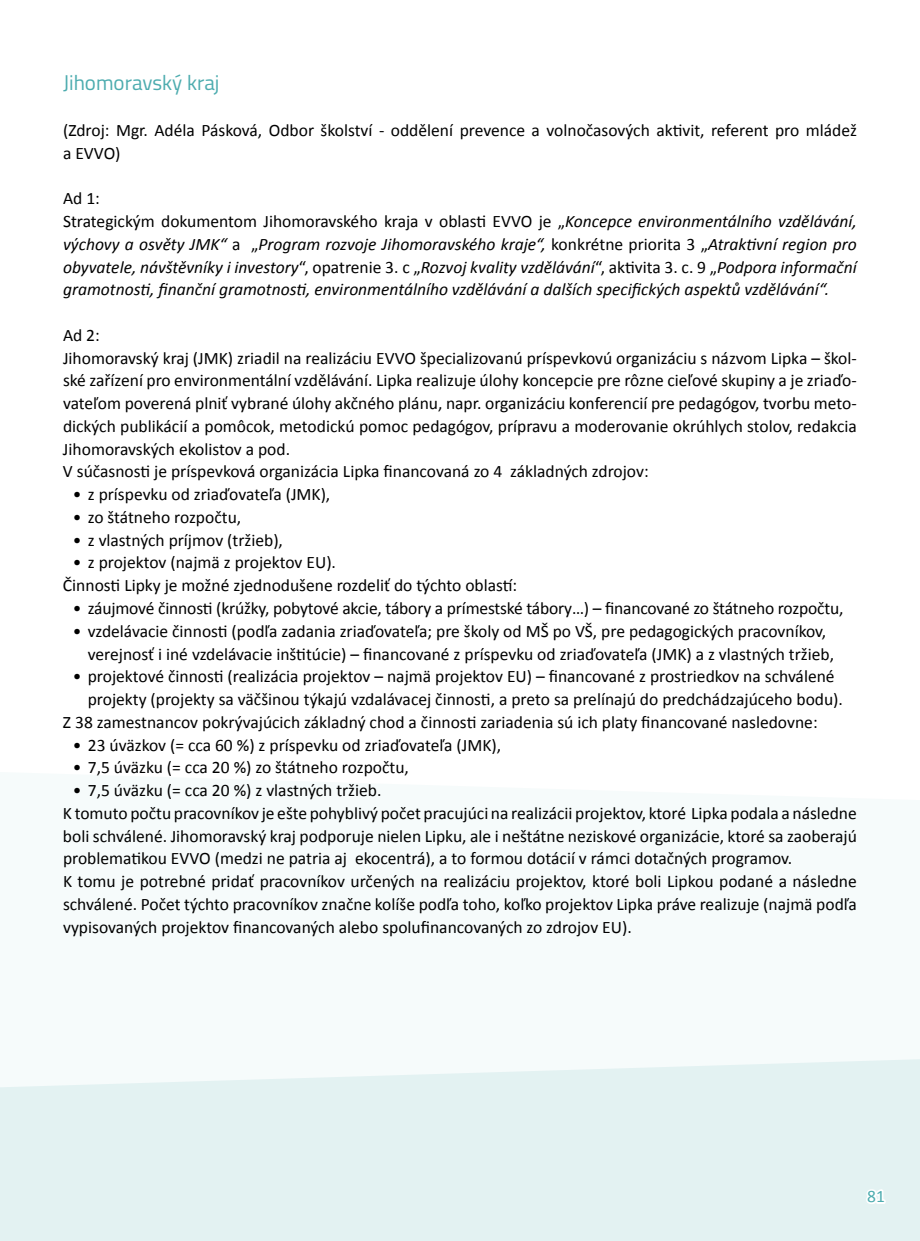
<style>
.page{position:relative;width:920px;height:1241px;background:#fff}
.page>*{position:absolute;margin:0;border:0;box-sizing:border-box;transform-origin:0 0}
.t1{font:21px "Cairo";color:#4dacaf}
.t2{font:17.5px/22.8px "Calibri";color:#000}
.t3{font:italic 17.5px/22.8px "Calibri";color:#000}
.t4{font:17.5px "Calibri";color:#4dacaf}
.s1{font-style:normal}
</style>
<div class="page">
<svg style="left:0;top:1059px;width:919px;height:181px;background:#e4f2f2"></svg>
<svg style="left:863px;top:1186px;width:24px;height:20px"></svg>
<p class="t1" style="left:63px;top:65px;width:158px">Jihomoravský kraj</p>
<p class="t2" style="left:63px;top:119px;width:795px">(Zdroj: Mgr. Adéla Pásková, Odbor školství - oddělení prevence a volnočasových aktivit, referent pro mládež a EVVO)</p>
<p class="t3" style="left:63px;top:186px;width:795px"><span class="s1">Ad 1:<br>Strategickým dokumentom Jihomoravského kraja v oblasti EVVO je „</span>Koncepce environmentálního vzdělávání, výchovy a osvěty JMK“ <span class="s1">a „</span>Program rozvoje Jihomoravského kraje“, <span class="s1">konkrétne priorita 3 „</span>Atraktivní region pro obyvatele, návštěvníky i investory<span class="s1">“, opatrenie 3. c „</span>Rozvoj kvality vzdělávání<span class="s1">“, aktivita 3. c. 9 „</span>Podpora informační gramotnosti, finanční gramotnosti, environmentálního vzdělávání a dalších specifických aspektů vzdělávání“.</p>
<p class="t2" style="left:63px;top:323px;width:795px">Ad 2:<br>Jihomoravský kraj (JMK) zriadil na realizáciu EVVO špecializovanú príspevkovú organizáciu s názvom Lipka – škol&shy;ské zařízení pro environmentální vzdělávání. Lipka realizuje úlohy koncepcie pre rôzne cieľové skupiny a je zriaďo&shy;vateľom poverená plniť vybrané úlohy akčného plánu, napr. organizáciu konferencií pre pedagógov, tvorbu meto&shy;dických publikácií a pomôcok, metodickú pomoc pedagógov, prípravu a moderovanie okrúhlych stolov, redakcia Jihomoravských ekolistov a pod.<br>V súčasnosti je príspevková organizácia Lipka financovaná zo 4 základných zdrojov:</p>
<p class="t2" style="left:73px;top:483px;width:259px">• z príspevku od zriaďovateľa (JMK),</p>
<p class="t2" style="left:73px;top:505px;width:170px">• zo štátneho rozpočtu,</p>
<p class="t2" style="left:73px;top:528px;width:211px">• z vlastných príjmov (tržieb),</p>
<p class="t2" style="left:63px;top:551px;width:455px;text-indent:10px">• z projektov (najmä z projektov EU).<br>Činnosti Lipky je možné zjednodušene rozdeliť do týchto oblastí:</p>
<p class="t2" style="left:73px;top:596px;width:771px">• záujmové činnosti (krúžky, pobytové akcie, tábory a prímestské tábory…) – financované zo štátneho rozpočtu,</p>
<p class="t2" style="left:88px;top:619px;width:747px;text-indent:-15px">• vzdelávacie činnosti (podľa zadania zriaďovateľa; pre školy od MŠ po VŠ, pre pedagogických pracovníkov, verejnosť i iné vzdelávacie inštitúcie) – financované z príspevku od zriaďovateľa (JMK) a z vlastných tržieb,</p>
<p class="t2" style="left:73px;top:665px;width:763px">• projektové činnosti (realizácia projektov – najmä projektov EU) – financované z prostriedkov na schválené</p>
<p class="t2" style="left:88px;top:687px;width:756px">projekty (projekty sa väčšinou týkajú vzdalávacej činnosti, a preto sa prelínajú do predchádzajúceho bodu).</p>
<p class="t2" style="left:63px;top:710px;width:756px">Z 38 zamestnancov pokrývajúcich základný chod a činnosti zariadenia sú ich platy financované nasledovne:</p>
<p class="t2" style="left:73px;top:733px;width:429px">• 23 úväzkov (= cca 60 %) z príspevku od zriaďovateľa (JMK),</p>
<p class="t2" style="left:73px;top:756px;width:337px">• 7,5 úväzku (= cca 20 %) zo štátneho rozpočtu,</p>
<p class="t2" style="left:63px;top:778px;width:795px;text-indent:10px">• 7,5 úväzku (= cca 20 %) z vlastných tržieb.<br>K tomuto počtu pracovníkov je ešte pohyblivý počet pracujúci na realizácii projektov, ktoré Lipka podala a následne boli schválené. Jihomoravský kraj podporuje nielen Lipku, ale i neštátne neziskové organizácie, ktoré sa zaoberajú problematikou EVVO (medzi ne patria aj ekocentrá), a to formou dotácií v rámci dotačných programov.<br>K tomu je potrebné pridať pracovníkov určených na realizáciu projektov, ktoré boli Lipkou podané a následne schválené. Počet týchto pracovníkov značne kolíše podľa toho, koľko projektov Lipka práve realizuje (najmä podľa vypisovaných projektov financovaných alebo spolufinancovaných zo zdrojov EU).</p>
<p class="t4" style="left:866px;top:1185px;width:19px">81</p>
</div>
